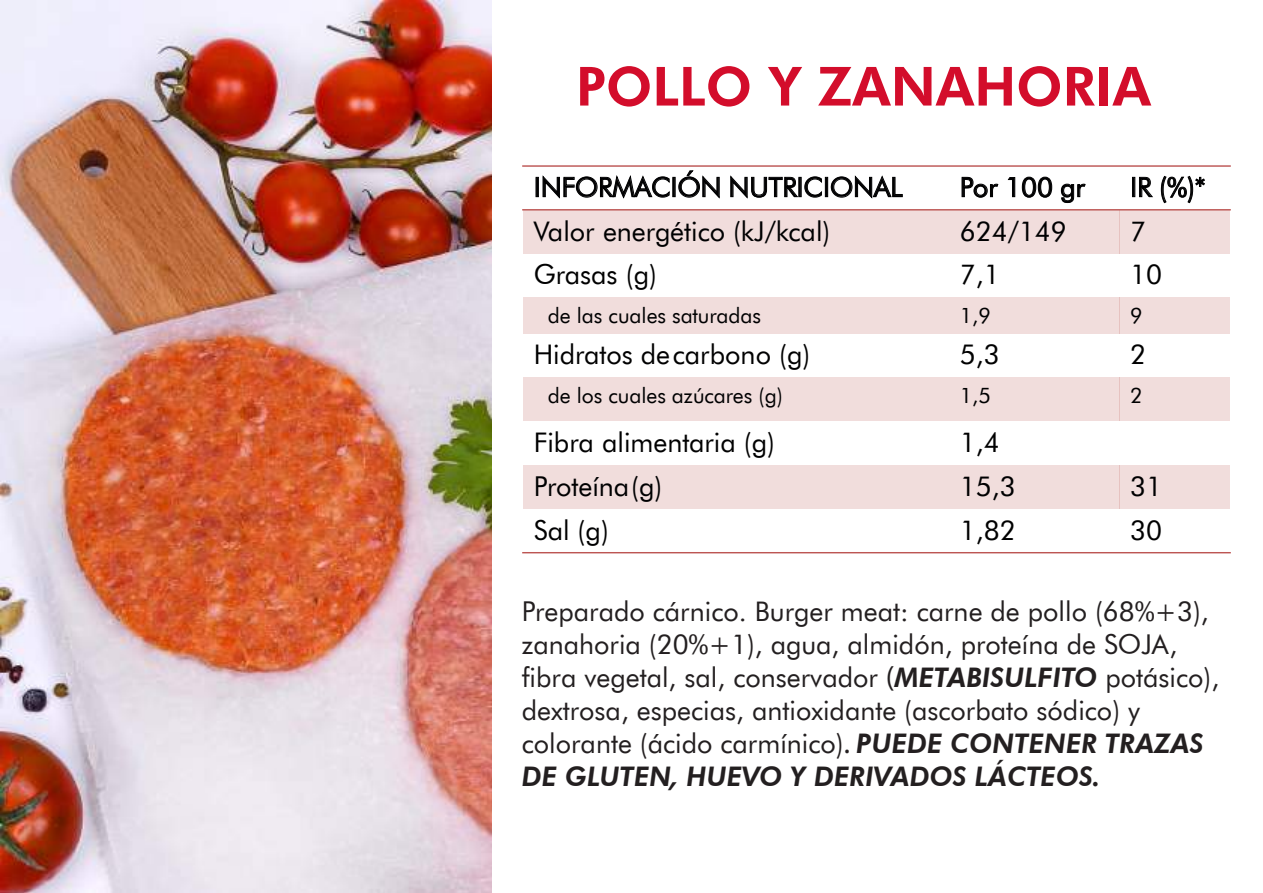
<style>
.page{position:relative;width:1263px;height:893px;background:#fff}
.page>*{position:absolute;margin:0;border:0;box-sizing:border-box;transform-origin:0 0}
.t1{font:800 54px "Futura BT";color:#d30d2b}
.t2{font:27px/33px "Futura BT";color:#231f20}
.t3{font:27px "Futura BT";color:#000001}
.t4{font:21px "Futura BT";color:#000001}
.s1{font-family:"Myriad Pro";font-size:30px}
.s2{font-weight:800;font-style:italic}
</style>
<div class="page">
<div style="left:523px;top:210px;width:426px;height:44px;background:#f1dddc"></div>
<div style="left:949px;top:210px;width:170px;height:44px;background:#f1dddc"></div>
<div style="left:1119px;top:210px;width:111px;height:44px;background:#f1dddc"></div>
<div style="left:523px;top:297px;width:426px;height:37px;background:#f1dddc"></div>
<div style="left:949px;top:297px;width:170px;height:37px;background:#f1dddc"></div>
<div style="left:1119px;top:297px;width:111px;height:37px;background:#f1dddc"></div>
<div style="left:523px;top:377px;width:426px;height:44px;background:#f1dddc"></div>
<div style="left:949px;top:377px;width:170px;height:44px;background:#f1dddc"></div>
<div style="left:1119px;top:377px;width:111px;height:44px;background:#f1dddc"></div>
<div style="left:523px;top:465px;width:426px;height:44px;background:#f1dddc"></div>
<div style="left:949px;top:465px;width:170px;height:44px;background:#f1dddc"></div>
<div style="left:1119px;top:465px;width:111px;height:44px;background:#f1dddc"></div>
<hr style="left:523px;top:209px;width:707px;height:2px;background:#bd5654">
<hr style="left:523px;top:165px;width:707px;height:2px;background:#bd5654">
<hr style="left:523px;top:552px;width:707px;height:1px;background:#bd5654">
<div style="left:536px;top:177px;width:3px;height:20px;border:1px solid #000001"></div>
<svg style="left:542px;top:175px;width:128px;height:24px"></svg>
<svg style="left:678px;top:170px;width:42px;height:29px"></svg>
<svg style="left:730px;top:175px;width:92px;height:24px"></svg>
<div style="left:825px;top:177px;width:3px;height:20px;border:1px solid #000001"></div>
<svg style="left:830px;top:175px;width:73px;height:24px"></svg>
<svg style="left:961px;top:176px;width:38px;height:22px"></svg>
<svg style="left:1007px;top:177px;width:8px;height:20px"></svg>
<svg style="left:1021px;top:176px;width:31px;height:22px"></svg>
<svg style="left:1061px;top:183px;width:25px;height:20px"></svg>
<div style="left:1132px;top:177px;width:3px;height:20px;border:1px solid #000001"></div>
<svg style="left:1139px;top:176px;width:14px;height:21px"></svg>
<svg style="left:1160px;top:175px;width:45px;height:29px"></svg>
<img style="left:0;top:0;width:492px;height:893px">
<h1 class="t1" style="left:576px;top:54px;width:577px">POLLO Y ZANAHORIA</h1>
<p class="t3" style="left:534px;top:171px;width:370px">INFORMACIÓN NUTRICIONAL</p>
<p class="t3" style="left:960px;top:171px;width:127px">Por 100 gr</p>
<p class="t3" style="left:1130px;top:171px;width:77px">IR (%)*</p>
<p class="t3" style="left:534px;top:215px;width:298px">Valor energético (kJ/kcal)</p>
<p class="t3" style="left:960px;top:215px;width:108px">624/149</p>
<p class="t3" style="left:1130px;top:215px;width:17px">7</p>
<p class="t3" style="left:534px;top:258px;width:125px">Grasas (g)</p>
<p class="t3" style="left:960px;top:258px;width:41px">7,1</p>
<p class="t3" style="left:1130px;top:258px;width:33px">10</p>
<p class="t4" style="left:548px;top:302px;width:215px">de las cuales saturadas</p>
<p class="t4" style="left:960px;top:302px;width:33px">1,9</p>
<p class="t4" style="left:1130px;top:302px;width:14px">9</p>
<p class="t3" style="left:534px;top:338px;width:278px">Hidratos decarbono (g)</p>
<p class="t3" style="left:960px;top:338px;width:41px">5,3</p>
<p class="t3" style="left:1130px;top:338px;width:17px">2</p>
<p class="t4" style="left:548px;top:382px;width:237px">de los cuales azúcares (g)</p>
<p class="t4" style="left:960px;top:382px;width:33px">1,5</p>
<p class="t4" style="left:1130px;top:382px;width:14px">2</p>
<p class="t3" style="left:534px;top:426px;width:243px">Fibra alimentaria (g)</p>
<p class="t3" style="left:960px;top:426px;width:41px">1,4</p>
<p class="t3" style="left:534px;top:470px;width:130px">Proteína(g)</p>
<p class="t3" style="left:960px;top:470px;width:57px">15,3</p>
<p class="t3" style="left:1130px;top:470px;width:33px">31</p>
<p class="t3" style="left:534px;top:513px;width:77px">Sal (g)</p>
<p class="t3" style="left:960px;top:513px;width:57px">1,82</p>
<p class="t3" style="left:1130px;top:513px;width:33px">30</p>
<p class="t2" style="left:522px;top:594px;width:699px">Preparado cárnico. Burger meat: carne de pollo (68%+3), zanahoria (20%+1), agua, almidón, proteína de SOJA, fibra vegetal, sal, conservador <span class="s1">(</span><span class="s2">METABISULFITO</span> potásico), dextrosa, especias, antioxidante (ascorbato sódico) y colorante (ácido carmínico)<span class="s1">.</span> <span class="s2">PUEDE CONTENER TRAZAS DE GLUTEN, HUEVO Y DERIVADOS LÁCTEOS.</span></p>
</div>
